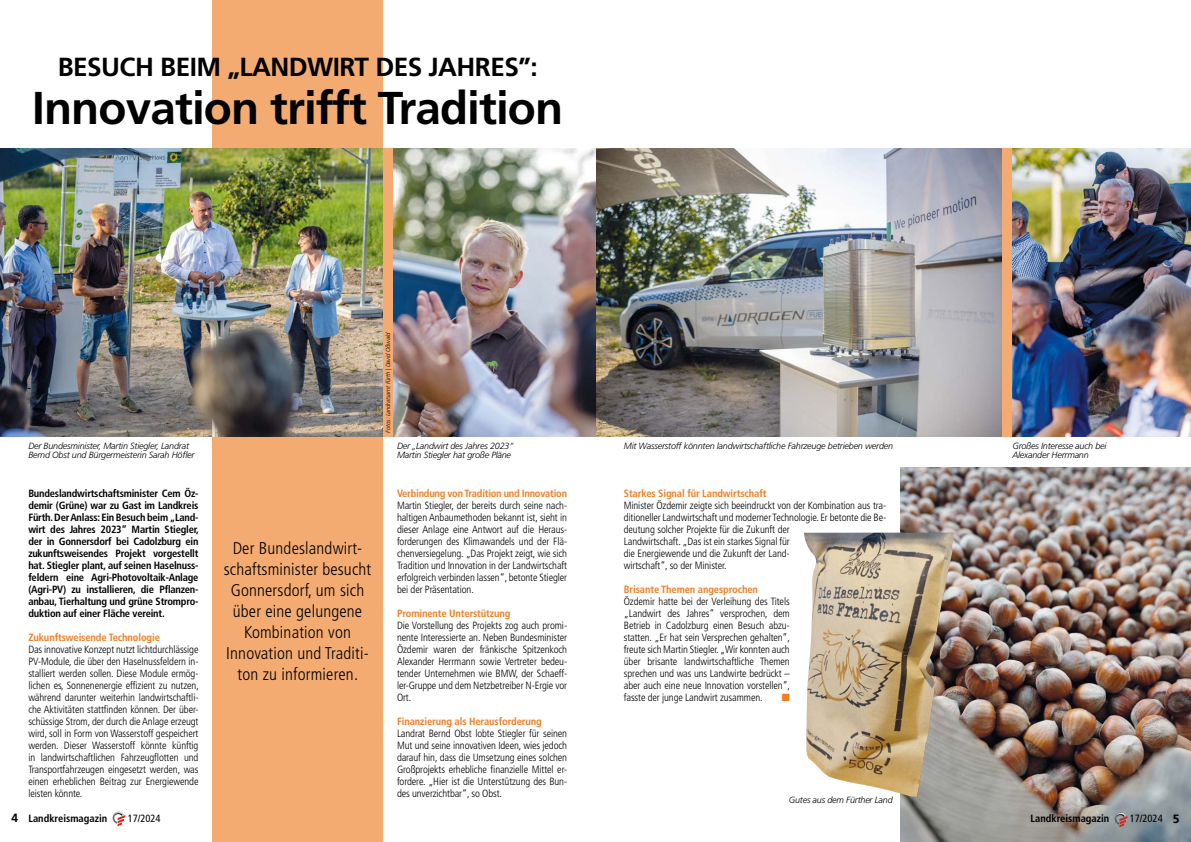
<style>
.page{position:relative;width:1191px;height:842px;background:#fff}
.page>*{position:absolute;margin:0;border:0;box-sizing:border-box;transform-origin:0 0}
.Head_38_38_Condensed_links{font:700 46px "Frutiger LT Std";letter-spacing:-.02em;color:#000}
.Head_38_38_Condensed_links-2{font:700 26.2px "Frutiger LT Std";letter-spacing:-.02em;color:#000}
.Dach_17_5_20_Light_Condensed_Links{font:300 condensed 17px/21px "Frutiger LT Std";letter-spacing:.01em;color:#000;text-align:center}
.Fließtext_10_5_12_Light_Condensed_Block{font:300 condensed 10.5px/12px "Frutiger LT Std";letter-spacing:-.01em;color:#000;text-align:justify}
.Vorspann_10_5_12_Bold_Condensed_Block{font:700 condensed 10.5px/12px "Frutiger LT Std";letter-spacing:-.02em;color:#000;text-align:justify}
.Zwischenüberschrift_Titelthema{font:700 condensed 10.5px "Frutiger LT Std";letter-spacing:-.01em;color:#ef7e26}
.Fließtext_10_5_12_Light_Condensed_Block-2{font:700 condensed 10.5px "Frutiger LT Std";letter-spacing:-.02em;color:#ef7e26}
.Vorspann_10_5_12_Bold_Condensed_Block-2{font:700 condensed 10.5px "Frutiger LT Std";color:#000}
.t1{font:condensed 10.5px "Frutiger LT Std";color:#000}
.Fließtext_10_5_12_Light_Condensed_Block-3{font:10.5px "Zapf Dingbats ITC";color:#ef7e26}
.BU_9_9_5_Italic{font:italic 300 9px/9.5px "Frutiger LT Std";letter-spacing:-.02em;color:#000}
.BN_6_7_5_Italic{font:italic 300 6px "Frutiger LT Std";letter-spacing:-.02em;color:#000}
.s1{font-stretch:normal;font-size:12px}
.s2{font-weight:700;font-stretch:normal;font-size:12px}
</style>
<div class="page">
<div style="left:213px;top:0;width:170px;height:842px;background:#f4ab72"></div>
<img style="left:0;top:149px;width:383px;height:288px">
<img style="left:1012px;top:149px;width:179px;height:288px">
<img style="left:393px;top:149px;width:609px;height:288px">
<img style="left:900px;top:468px;width:291px;height:374px">
<img style="left:804px;top:533px;width:149px;height:264px">
<img style="left:1114px;top:812px;width:13px;height:15px">
<img style="left:112px;top:812px;width:13px;height:14px">
<p class="Head_38_38_Condensed_links-2" style="left:58px;top:52px;width:481px">BESUCH BEIM „LANDWIRT DES JAHRES”:</p>
<p class="Head_38_38_Condensed_links" style="left:32px;top:81px;width:532px">Innovation trifft Tradition</p>
<p class="BN_6_7_5_Italic" style="left:385px;top:432px;width:101px;rotate:-90deg">Fotos: Landratsamt Fürth | David Oßwald</p>
<p class="BU_9_9_5_Italic" style="left:28px;top:441px;width:168px">Der Bundesminister, Martin Stiegler, Landrat<br>Bernd Obst und Bürgermeisterin Sarah Höfler</p>
<p class="BU_9_9_5_Italic" style="left:397px;top:441px;width:118px">Der „Landwirt des Jahres 2023“<br>Martin Stiegler hat große Pläne</p>
<p class="BU_9_9_5_Italic" style="left:624px;top:441px;width:271px">Mit Wasserstoff könnten landwirtschaftliche Fahrzeuge betrieben werden</p>
<p class="BU_9_9_5_Italic" style="left:1012px;top:441px;width:96px">Großes Interesse auch bei<br>Alexander Herrmann</p>
<p class="Vorspann_10_5_12_Bold_Condensed_Block" style="left:28px;top:487px;width:172px">Bundeslandwirtschaftsminister Cem Öz&shy;demir (Grüne) war zu Gast im Landkreis Fürth. Der Anlass: Ein Besuch beim „Land&shy;wirt des Jahres 2023“ Martin Stiegler, der in Gonnersdorf bei Cadolzburg ein zukunftsweisendes Projekt vorgestellt hat. Stiegler plant, auf seinen Haselnuss&shy;feldern eine Agri-Photovoltaik-Anlage (Agri-PV) zu installieren, die Pflanzen&shy;anbau, Tierhaltung und grüne Strompro&shy;duktion auf einer Fläche vereint.</p>
<p class="Zwischenüberschrift_Titelthema" style="left:28px;top:631px;width:133px">Zukunftsweisende Technologie</p>
<p class="Fließtext_10_5_12_Light_Condensed_Block" style="left:28px;top:643px;width:172px">Das innovative Konzept nutzt lichtdurchlässige PV-Module, die über den Haselnussfeldern in&shy;stalliert werden sollen. Diese Module ermög&shy;lichen es, Sonnenenergie effizient zu nutzen, während darunter weiterhin landwirtschaftli&shy;che Aktivitäten stattfinden können. Der über&shy;schüssige Strom, der durch die Anlage erzeugt wird, soll in Form von Wasserstoff gespeichert werden. Dieser Wasserstoff könnte künftig in landwirtschaftlichen Fahrzeugflotten und Transportfahrzeugen eingesetzt werden, was einen erheblichen Beitrag zur Energiewende leisten könnte.</p>
<p class="Dach_17_5_20_Light_Condensed_Links" style="left:224px;top:538px;width:149px">Der Bundeslandwirt&shy;schaftsminister besucht<br>Gonnersdorf, um sich über eine gelungene<br>Kombination von<br>Innovation und Traditi&shy;ton zu informieren.</p>
<p class="Fließtext_10_5_12_Light_Condensed_Block-2" style="left:397px;top:487px;width:172px">Verbindung von Tradition und Innovation</p>
<p class="Fließtext_10_5_12_Light_Condensed_Block" style="left:397px;top:499px;width:172px">Martin Stiegler, der bereits durch seine nach&shy;haltigen Anbaumethoden bekannt ist, sieht in dieser Anlage eine Antwort auf die Heraus&shy;forderungen des Klimawandels und der Flä&shy;chenversiegelung. „Das Projekt zeigt, wie sich Tradition und Innovation in der Landwirtschaft erfolgreich verbinden lassen“, betonte Stiegler bei der Präsentation.</p>
<p class="Zwischenüberschrift_Titelthema" style="left:397px;top:607px;width:115px">Prominente Unterstützung</p>
<p class="Fließtext_10_5_12_Light_Condensed_Block" style="left:397px;top:619px;width:172px">Die Vorstellung des Projekts zog auch promi&shy;nente Interessierte an. Neben Bundesminister Özdemir waren der fränkische Spitzenkoch Alexander Herrmann sowie Vertreter bedeu&shy;tender Unternehmen wie BMW, der Schaeff&shy;ler-Gruppe und dem Netzbetreiber N-Ergie vor Ort.</p>
<p class="Zwischenüberschrift_Titelthema" style="left:397px;top:715px;width:146px">Finanzierung als Herausforderung</p>
<p class="Fließtext_10_5_12_Light_Condensed_Block" style="left:397px;top:727px;width:172px">Landrat Bernd Obst lobte Stiegler für seinen Mut und seine innovativen Ideen, wies jedoch darauf hin, dass die Umsetzung eines solchen Großprojekts erhebliche finanzielle Mittel er&shy;fordere. „Hier ist die Unterstützung des Bun&shy;des unverzichtbar“, so Obst.</p>
<p class="Fließtext_10_5_12_Light_Condensed_Block-2" style="left:624px;top:487px;width:144px">Starkes Signal für Landwirtschaft</p>
<p class="Fließtext_10_5_12_Light_Condensed_Block" style="left:624px;top:499px;width:264px;text-align:left">Minister Özdemir zeigte sich beeindruckt von der Kombination aus tra&shy;ditioneller Landwirtschaft und moderner Technologie. Er betonte die Be&shy;deutung solcher Projekte für die Zukunft der<br>Landwirtschaft. „Das ist ein starkes Signal für<br>die Energiewende und die Zukunft der Land-<br>wirtschaft“, so der Minister.</p>
<p class="Zwischenüberschrift_Titelthema" style="left:624px;top:583px;width:136px">Brisante Themen angesprochen</p>
<p class="Fließtext_10_5_12_Light_Condensed_Block" style="left:624px;top:595px;width:168px">Özdemir hatte bei der Verleihung des Titels „Landwirt des Jahres” versprochen, dem Betrieb in Cadolzburg einen Besuch abzu&shy;statten. „Er hat sein Versprechen gehalten”, freute sich Martin Stiegler. „Wir konnten auch über brisante landwirtschaftliche Themen sprechen und was uns Landwirte bedrückt – aber auch eine neue Innovation vorstellen”, fasste der junge Landwirt zusammen.</p>
<p class="Fließtext_10_5_12_Light_Condensed_Block-3" style="left:781px;top:692px;width:9px">■</p>
<p class="BU_9_9_5_Italic" style="left:788px;top:795px;width:106px">Gutes aus dem Fürther Land</p>
<p class="Vorspann_10_5_12_Bold_Condensed_Block-2" style="left:11px;top:812px;width:97px"><span class="s1">4</span> Landkreismagazin</p>
<p class="t1" style="left:128px;top:812px;width:34px">17/2024</p>
<p class="Vorspann_10_5_12_Bold_Condensed_Block-2" style="left:1030px;top:812px;width:80px">Landkreismagazin</p>
<p class="t1" style="left:1129px;top:813px;width:51px">17/2024 <span class="s2">5</span></p>
</div>
